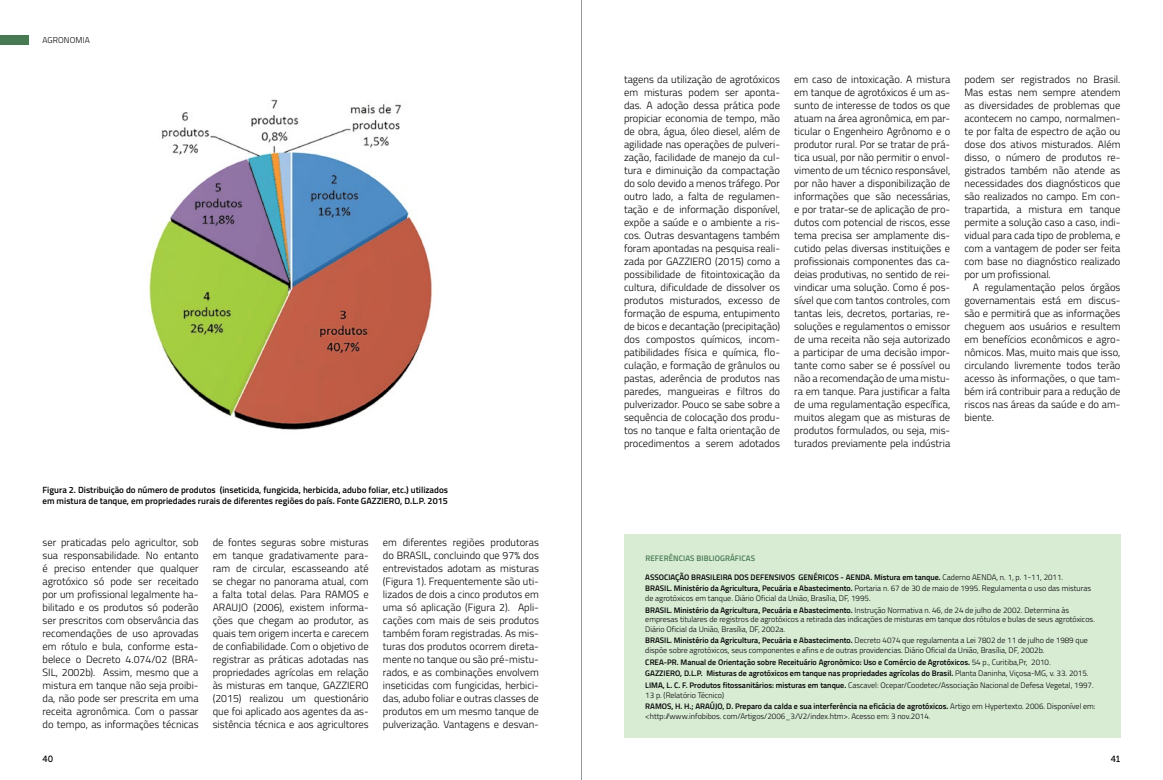
<style>
.page{position:relative;width:1163px;height:780px;background:#fff}
.page>*{position:absolute;margin:0;border:0;box-sizing:border-box;transform-origin:0 0}
.t1{font:300 10.5px/13px "Titillium Web";color:#000;text-align:justify}
.t2{font:600 9px/10.8px "Titillium Web";color:#000}
.t3{font:9px "Museo 500";color:#000}
.t4{font:300 8.5px "Titillium Web";letter-spacing:.01em;color:#000}
.t5{font:600 8px/11.6px "Titillium Web";color:#000}
.t6{font:300 8px/9.6px "Titillium Web";color:#000}
.t7{font:600 8px "Titillium Web";letter-spacing:.01em;color:#477a52}
.s1{font-weight:300}
.s2{font-weight:600}
</style>
<div class="page">
<div style="left:624px;top:534px;width:496px;height:203px;background:#d8ecd4"></div>
<img style="left:149px;top:99px;width:284px;height:331px">
<div style="left:0;top:35px;width:28px;height:9px;background:#477a52"></div>
<hr style="left:581px;top:0;width:1px;height:780px;background:#939598">
<p class="t4" style="left:43px;top:33px;width:49px">AGRONOMIA</p>
<p class="t2" style="left:43px;top:484px;width:407px">Figura 2. Distribuição do número de produtos (inseticida, fungicida, herbicida, adubo foliar, etc.) utilizados em mistura de tanque, em propriedades rurais de diferentes regiões do país. Fonte GAZZIERO, D.L.P. 2015</p>
<p class="t1" style="left:43px;top:535px;width:157px">ser praticadas pelo agricultor, sob sua responsabilidade. No entanto é preciso entender que qualquer agrotóxico só pode ser receitado por um profissional legalmente ha&shy;bilitado e os produtos só poderão ser prescritos com observância das recomendações de uso aprovadas em rótulo e bula, conforme esta&shy;belece o Decreto 4.074/02 (BRA-SIL, 2002b). Assim, mesmo que a mistura em tanque não seja proibi&shy;da, não pode ser prescrita em uma receita agronômica. Com o passar do tempo, as informações técnicas</p>
<p class="t1" style="left:213px;top:535px;width:157px">de fontes seguras sobre misturas em tanque gradativamente para&shy;ram de circular, escasseando até se chegar no panorama atual, com a falta total delas. Para RAMOS e ARAUJO (2006), existem informa&shy;ções que chegam ao produtor, as quais tem origem incerta e carecem de confiabilidade. Com o objetivo de registrar as práticas adotadas nas propriedades agrícolas em relação às misturas em tanque, GAZZIERO (2015) realizou um questionário que foi aplicado aos agentes da as&shy;sistência técnica e aos agricultores</p>
<p class="t1" style="left:383px;top:535px;width:157px">em diferentes regiões produtoras do BRASIL, concluindo que 97% dos entrevistados adotam as misturas (Figura 1). Frequentemente são uti&shy;lizados de dois a cinco produtos em uma só aplicação (Figura 2). Apli&shy;cações com mais de seis produtos também foram registradas. As mis&shy;turas dos produtos ocorrem direta&shy;mente no tanque ou são pré-mistu&shy;rados, e as combinações envolvem inseticidas com fungicidas, herbici&shy;das, adubo foliar e outras classes de produtos em um mesmo tanque de pulverização. Vantagens e desvan-</p>
<p class="t1" style="left:624px;top:72px;width:157px">tagens da utilização de agrotóxicos em misturas podem ser aponta&shy;das. A adoção dessa prática pode propiciar economia de tempo, mão de obra, água, óleo diesel, além de agilidade nas operações de pulveri&shy;zação, facilidade de manejo da cul&shy;tura e diminuição da compactação do solo devido a menos tráfego. Por outro lado, a falta de regulamen&shy;tação e de informação disponível, expõe a saúde e o ambiente a ris&shy;cos. Outras desvantagens também foram apontadas na pesquisa reali&shy;zada por GAZZIERO (2015) como a possibilidade de fitointoxicação da cultura, dificuldade de dissolver os produtos misturados, excesso de formação de espuma, entupimento de bicos e decantação (precipitação) dos compostos químicos, incom&shy;patibilidades física e química, flo&shy;culação, e formação de grânulos ou pastas, aderência de produtos nas paredes, mangueiras e filtros do pulverizador. Pouco se sabe sobre a sequência de colocação dos produ&shy;tos no tanque e falta orientação de procedimentos a serem adotados</p>
<p class="t1" style="left:794px;top:72px;width:157px">em caso de intoxicação. A mistura em tanque de agrotóxicos é um as&shy;sunto de interesse de todos os que atuam na área agronômica, em par&shy;ticular o Engenheiro Agrônomo e o produtor rural. Por se tratar de prá&shy;tica usual, por não permitir o envol&shy;vimento de um técnico responsável, por não haver a disponibilização de informações que são necessárias, e por tratar-se de aplicação de pro&shy;dutos com potencial de riscos, esse tema precisa ser amplamente dis&shy;cutido pelas diversas instituições e profissionais componentes das ca&shy;deias produtivas, no sentido de rei&shy;vindicar uma solução. Como é pos&shy;sível que com tantos controles, com tantas leis, decretos, portarias, re&shy;soluções e regulamentos o emissor de uma receita não seja autorizado a participar de uma decisão impor&shy;tante como saber se é possível ou não a recomendação de uma mistu&shy;ra em tanque. Para justificar a falta de uma regulamentação específica, muitos alegam que as misturas de produtos formulados, ou seja, mis&shy;turados previamente pela indústria</p>
<p class="t1" style="left:964px;top:72px;width:157px">podem ser registrados no Brasil.<br>Mas estas nem sempre atendem as diversidades de problemas que acontecem no campo, normalmen&shy;te por falta de espectro de ação ou dose dos ativos misturados. Além disso, o número de produtos re&shy;gistrados também não atende as necessidades dos diagnósticos que são realizados no campo. Em con&shy;trapartida, a mistura em tanque permite a solução caso a caso, indi&shy;vidual para cada tipo de problema, e com a vantagem de poder ser feita com base no diagnóstico realizado por um profissional.</p>
<p class="t1" style="left:964px;top:280px;width:157px;text-indent:9px">A regulamentação pelos órgãos governamentais está em discus&shy;são e permitirá que as informações cheguem aos usuários e resultem em benefícios econômicos e agro&shy;nômicos. Mas, muito mais que isso, circulando livremente todos terão acesso às informações, o que tam&shy;bém irá contribuir para a redução de riscos nas áreas da saúde e do am&shy;biente.</p>
<p class="t7" style="left:645px;top:551px;width:111px">REFERÊNCIAS BIBLIOGRÁFICAS</p>
<p class="t5" style="left:645px;top:570px;width:447px">ASSOCIAÇÃO BRASILEIRA DOS DEFENSIVOS GENÉRICOS - AENDA. Mistura em tanque. <span class="s1">Caderno AENDA, n. 1, p. 1-11, 2011.<br></span>BRASIL. Ministério da Agricultura, Pecuária e Abastecimento. <span class="s1">Portaria n. 67 de 30 de maio de 1995. Regulamenta o uso das misturas</span></p>
<p class="t6" style="left:645px;top:592px;width:425px;line-height:11.6px">de agrotóxicos em tanque. Diário Oficial da União, Brasília, DF, 1995.<br><span class="s2">BRASIL. Ministério da Agricultura, Pecuária e Abastecimento.</span> Instrução Normativa n. 46, de 24 de julho de 2002. Determina às</p>
<p class="t6" style="left:645px;top:614px;width:451px">empresas titulares de registros de agrotóxicos a retirada das indicações de misturas em tanque dos rótulos e bulas de seus agrotóxicos.<br>Diário Oficial da União, Brasília, DF, 2002a.</p>
<p class="t6" style="left:645px;top:635px;width:444px"><span class="s2">BRASIL. Ministério da Agricultura, Pecuária e Abastecimento.</span> Decreto 4074 que regulamenta a Lei 7802 de 11 de julho de 1989 que dispõe sobre agrotóxicos, seus componentes e afins e de outras providencias. Diário Oficial da União, Brasília, DF, 2002b.</p>
<p class="t5" style="left:645px;top:655px;width:450px">CREA-PR. Manual de Orientação sobre Receituário Agronômico: Uso e Comércio de Agrotóxicos. <span class="s1">54 p., Curitiba,Pr, 2010.<br></span>GAZZIERO, D.L.P. Misturas de agrotóxicos em tanque nas propriedades agrícolas do Brasil. <span class="s1">Planta Daninha, Viçosa-MG, v. 33. 2015.<br></span>LIMA, L. C. F. Produtos fitossanitários: misturas em tanque. <span class="s1">Cascavel: Ocepar/Coodetec/Associação Nacional de Defesa Vegetal, 1997.</span></p>
<p class="t5" style="left:645px;top:688px;width:451px"><span class="s1">13 p. (Relatório Técnico)<br></span>RAMOS, H. H.; ARAÚJO, D. Preparo da calda e sua interferência na eficácia de agrotóxicos. <span class="s1">Artigo em Hypertexto. 2006. Disponível em:</span></p>
<p class="t6" style="left:645px;top:710px;width:286px">&lt;http://www.infobibos. com/Artigos/2006_3/V2/index.htm&gt;. Acesso em: 3 nov.2014.</p>
<p class="t3" style="left:43px;top:754px;width:12px">40</p>
<p class="t3" style="left:1110px;top:754px;width:11px">41</p>
</div>
